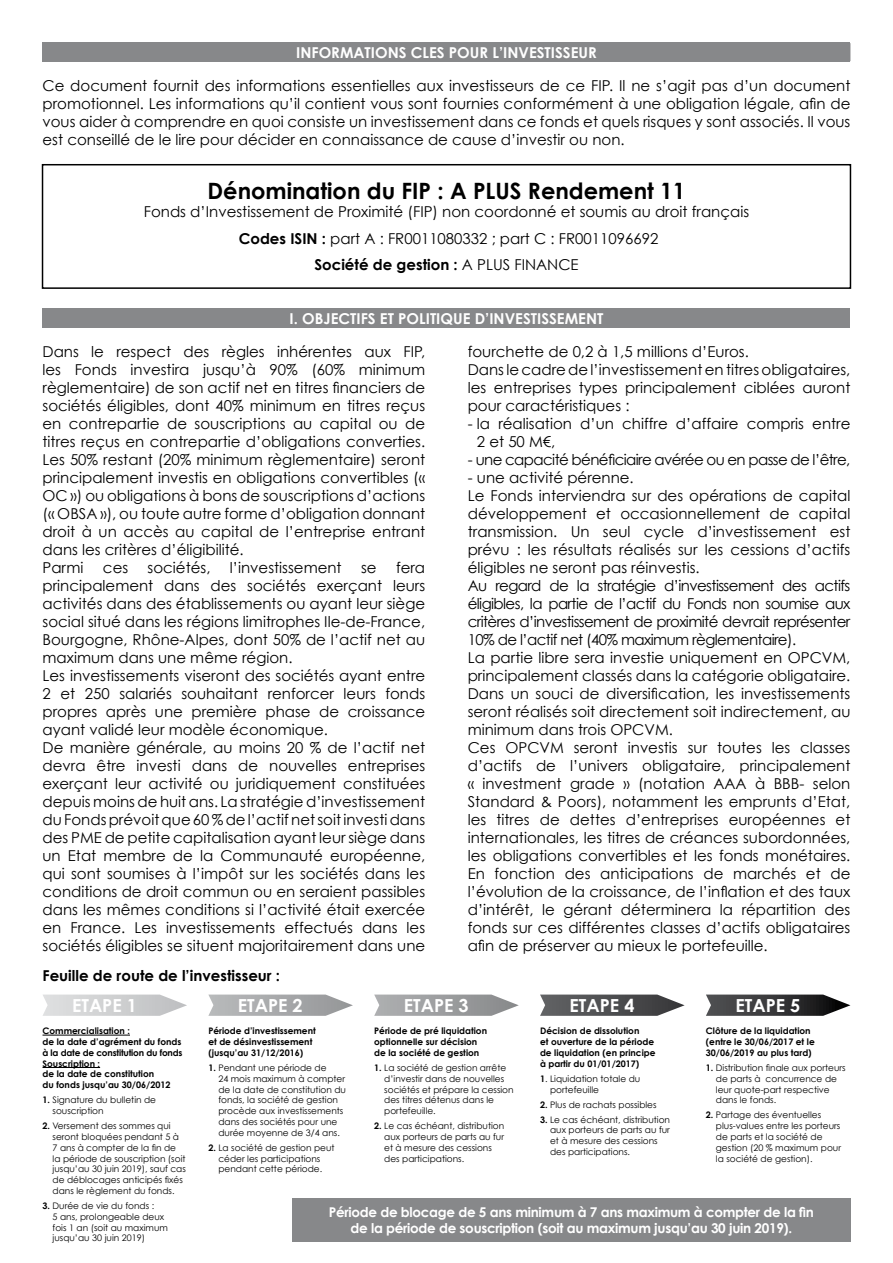
<style>
.page{position:relative;width:893px;height:1263px;background:#fff}
.page>*{position:absolute;margin:0;border:0;box-sizing:border-box;transform-origin:0 0}
.t1{font:700 22.5px "Century Gothic";color:#000}
.t2{font:700 18px "Century Gothic";color:#fff}
.t3{font:15px/18px "Century Gothic";color:#000}
.t4{font:700 15px "Century Gothic";color:#fff}
.t5{font:15px "Century Gothic";letter-spacing:-.04em;color:#000}
.t6{font:700 15px "Century Gothic";color:#000}
.t7{font:700 13.5px/16.2px "Century Gothic";letter-spacing:-.02em;color:#fff;text-align:center}
.t8{font:9px/10.8px "Century Gothic";color:#000}
.t9{font:700 9px/10.8px "Century Gothic";color:#000}
.s1{font-weight:700}
</style>
<div class="page">
<div style="left:43px;top:43px;width:807px;height:19px;background:#87888a"></div>
<div style="left:292px;top:1198px;width:558px;height:43px;background:#87888a"></div>
<div style="left:43px;top:308px;width:807px;height:20px;background:#87888a"></div>
<div style="left:42px;top:164px;width:809px;height:125px;border:2px solid #000"></div>
<hr style="left:43px;top:1035px;width:87px;height:1px;background:#000">
<hr style="left:43px;top:1067px;width:57px;height:1px;background:#000">
<svg style="left:43px;top:994px;width:144px;height:22px;background:#d6d7d8"></svg>
<svg style="left:208px;top:994px;width:145px;height:22px;background:#b4b5b7"></svg>
<svg style="left:374px;top:994px;width:145px;height:22px;background:#aaabad"></svg>
<svg style="left:540px;top:994px;width:145px;height:22px;background:#676869"></svg>
<svg style="left:706px;top:994px;width:144px;height:22px;background:#4f4f50"></svg>
<p class="t4" style="left:296px;top:43px;width:302px">INFORMATIONS CLES POUR L’INVESTISSEUR</p>
<p class="t3" style="left:43px;top:76px;width:809px;text-align:justify">Ce document fournit des informations essentielles aux investisseurs de ce FIP. Il ne s’agit pas d’un document promotionnel. Les informations qu’il contient vous sont fournies conformément à une obligation légale, afin de vous aider à comprendre en quoi consiste un investissement dans ce fonds et quels risques y sont associés. Il vous est conseillé de le lire pour décider en connaissance de cause d’investir ou non.</p>
<h1 class="t1" style="left:208px;top:177px;width:479px">Dénomination du FIP : A PLUS Rendement 11</h1>
<p class="t3" style="left:144px;top:198px;width:607px;line-height:26.5px;text-align:center">Fonds d’Investissement de Proximité (FIP) non coordonné et soumis au droit français<br><span class="s1">Codes ISIN :</span> part A : FR0011080332 ; part C : FR0011096692<br><span class="s1">Société de gestion :</span> A PLUS FINANCE</p>
<p class="t4" style="left:290px;top:309px;width:315px">I. OBJECTIFS ET POLITIQUE D’INVESTISSEMENT</p>
<p class="t3" style="left:43px;top:342px;width:384px">Dans le respect des règles inhérentes aux FIP, les Fonds investira jusqu’à 90% (60% minimum règlementaire) de son actif net en titres financiers de sociétés éligibles, dont 40% minimum en titres reçus en contrepartie de souscriptions au capital ou de titres reçus en contrepartie d’obligations converties.<br>Les 50% restant (20% minimum règlementaire) seront principalement investis en obligations convertibles (« OC ») ou obligations à bons de souscriptions d’actions (« OBSA »), ou toute autre forme d’obligation donnant droit à un accès au capital de l’entreprise entrant dans les critères d’éligibilité.<br>Parmi</p>
<p class="t3" style="left:468px;top:342px;width:384px">fourchette de 0,2 à 1,5 millions d’Euros.<br>Dans le cadre de l’investissement en titres obligataires, les entreprises types principalement ciblées auront pour caractéristiques :</p>
<p class="t3" style="left:477px;top:414px;width:375px;text-indent:-9px">- la réalisation d’un chiffre d’affaire compris entre<br>2 et 50 M€,</p>
<p class="t5" style="left:468px;top:450px;width:384px">- une capacité bénéficiaire avérée ou en passe de l’être,</p>
<p class="t3" style="left:468px;top:468px;width:384px">- une activité pérenne.<br>Le Fonds interviendra sur des opérations de capital développement et occasionnellement de capital transmission. Un seul cycle d’investissement est prévu : les résultats réalisés sur les cessions d’actifs éligibles ne seront pas réinvestis.<br>Au regard de la stratégie d’investissement des actifs éligibles, la partie de l’actif du Fonds non soumise aux critères d’investissement de proximité devrait représenter 10% de l’actif net (40% maximum règlementaire).<br>La partie libre sera investie uniquement en OPCVM, principalement classés dans la catégorie obligataire.<br>Dans un souci de diversification, les investissements seront réalisés soit directement soit indirectement, au minimum dans trois OPCVM.<br>Ces OPCVM seront investis sur toutes les classes d’actifs de l’univers obligataire, principalement « investment grade » (notation AAA à BBB- selon Standard &amp; Poors), notamment les emprunts d’Etat, les titres de dettes d’entreprises européennes et internationales, les titres de créances subordonnées, les obligations convertibles et les fonds monétaires.<br>En fonction des anticipations de marchés et de l’évolution de la croissance, de l’inflation et des taux d’intérêt, le gérant déterminera la répartition des fonds sur ces différentes classes d’actifs obligataires afin de préserver au mieux le portefeuille.</p>
<p class="t3" style="left:103px;top:558px;width:27px">ces</p>
<p class="t3" style="left:148px;top:558px;width:64px">sociétés,</p>
<p class="t3" style="left:230px;top:558px;width:113px">l’investissement</p>
<p class="t3" style="left:361px;top:558px;width:17px">se</p>
<p class="t3" style="left:43px;top:558px;width:384px;text-indent:353px">fera principalement dans des sociétés exerçant leurs activités dans des établissements ou ayant leur siège social situé dans les régions limitrophes Ile-de-France, Bourgogne, Rhône-Alpes, dont 50% de l’actif net au maximum dans une même région.<br>Les investissements viseront des sociétés ayant entre 2 et 250 salariés souhaitant renforcer leurs fonds propres après une première phase de croissance ayant validé leur modèle économique.<br>De manière générale, au moins 20 % de l’actif net devra être investi dans de nouvelles entreprises exerçant leur activité ou juridiquement constituées depuis moins de huit ans. La stratégie d’investissement du Fonds prévoit que 60 % de l’actif net soit investi dans des PME de petite capitalisation ayant leur siège dans un Etat membre de la Communauté européenne, qui sont soumises à l’impôt sur les sociétés dans les conditions de droit commun ou en seraient passibles dans les mêmes conditions si l’activité était exercée en France. Les investissements effectués dans les sociétés éligibles se situent majoritairement dans une</p>
<p class="t6" style="left:43px;top:966px;width:239px">Feuille de route de l’investisseur :</p>
<p class="t2" style="left:72px;top:994px;width:21px">Etape</p>
<p class="t2" style="left:127px;top:994px;width:12px">1</p>
<p class="t2" style="left:238px;top:994px;width:21px">Etape</p>
<p class="t2" style="left:293px;top:994px;width:12px">2</p>
<p class="t2" style="left:404px;top:994px;width:21px">Etape</p>
<p class="t2" style="left:458px;top:994px;width:12px">3</p>
<p class="t2" style="left:570px;top:994px;width:21px">Etape</p>
<p class="t2" style="left:624px;top:994px;width:12px">4</p>
<p class="t2" style="left:735px;top:994px;width:21px">Etape</p>
<p class="t2" style="left:790px;top:994px;width:12px">5</p>
<p class="t9" style="left:43px;top:1025px;width:142px">Commercialisation :<br>de la date d’agrément du fonds à la date de constitution du fonds<br>Souscription :<br>de la date de constitution<br>du fonds jusqu’au 30/06/2012</p>
<p class="t8" style="left:53px;top:1094px;width:105px;text-indent:-10px"><span class="s1">1.</span> Signature du bulletin de souscription</p>
<p class="t8" style="left:53px;top:1120px;width:135px;text-indent:-10px"><span class="s1">2.</span> Versement des sommes qui seront bloquées pendant 5 à<br>7 ans à compter de la fin de la période de souscription (soit jusqu’au 30 juin 2019), sauf cas de déblocages anticipés fixés dans le règlement du fonds.</p>
<p class="t8" style="left:53px;top:1200px;width:117px;text-indent:-10px"><span class="s1">3.</span> Durée de vie du fonds :<br>5 ans, prolongeable deux fois 1 an (soit au maximum jusqu’au 30 juin 2019)</p>
<p class="t9" style="left:208px;top:1025px;width:109px">Période d’investissement et de désinvestissement (jusqu’au 31/12/2016)</p>
<p class="t8" style="left:218px;top:1062px;width:129px;text-indent:-10px"><span class="s1">1.</span> Pendant une période de<br>24 mois maximum à compter de la date de constitution du fonds, la société de gestion procède aux investissements dans des sociétés pour une durée moyenne de 3/4 ans.</p>
<p class="t8" style="left:208px;top:1142px;width:128px;text-align:center"><span class="s1">2.</span> La société de gestion peut céder les participations pendant cette période.</p>
<p class="t9" style="left:374px;top:1025px;width:114px">Période de pré liquidation optionnelle sur décision de la société de gestion</p>
<p class="t8" style="left:384px;top:1062px;width:131px;text-indent:-10px"><span class="s1">1.</span> La société de gestion arrête d’investir dans de nouvelles sociétés et prépare la cession des titres détenus dans le portefeuille.</p>
<p class="t8" style="left:384px;top:1120px;width:122px;text-indent:-10px"><span class="s1">2.</span> Le cas échéant, distribution aux porteurs de parts au fur et à mesure des cessions des participations.</p>
<p class="t9" style="left:540px;top:1025px;width:117px">Décision de dissolution<br>et ouverture de la période de liquidation (en principe à partir du 01/01/2017)</p>
<p class="t8" style="left:550px;top:1073px;width:92px;text-indent:-10px"><span class="s1">1</span>. Liquidation totale du portefeuille</p>
<p class="t8" style="left:540px;top:1099px;width:118px"><span class="s1">2.</span> Plus de rachats possibles</p>
<p class="t8" style="left:550px;top:1114px;width:122px;text-indent:-10px"><span class="s1">3.</span> Le cas échéant, distribution aux porteurs de parts au fur et à mesure des cessions des participations.</p>
<p class="t9" style="left:706px;top:1025px;width:110px">Clôture de la liquidation (entre le 30/06/2017 et le<br>30/06/2019 au plus tard)</p>
<p class="t8" style="left:716px;top:1062px;width:131px;text-indent:-10px"><span class="s1">1.</span> Distribution finale aux porteurs de parts à concurrence de leur quote-part respective dans le fonds.</p>
<p class="t8" style="left:716px;top:1109px;width:127px;text-indent:-10px"><span class="s1">2.</span> Partage des éventuelles plus-values entre les porteurs de parts et la société de gestion (20 % maximum pour la société de gestion).</p>
<p class="t7" style="left:329px;top:1203px;width:487px">Période de blocage de 5 ans minimum à 7 ans maximum à compter de la fin de la période de souscription (soit au maximum jusqu’au 30 juin 2019).</p>
</div>
